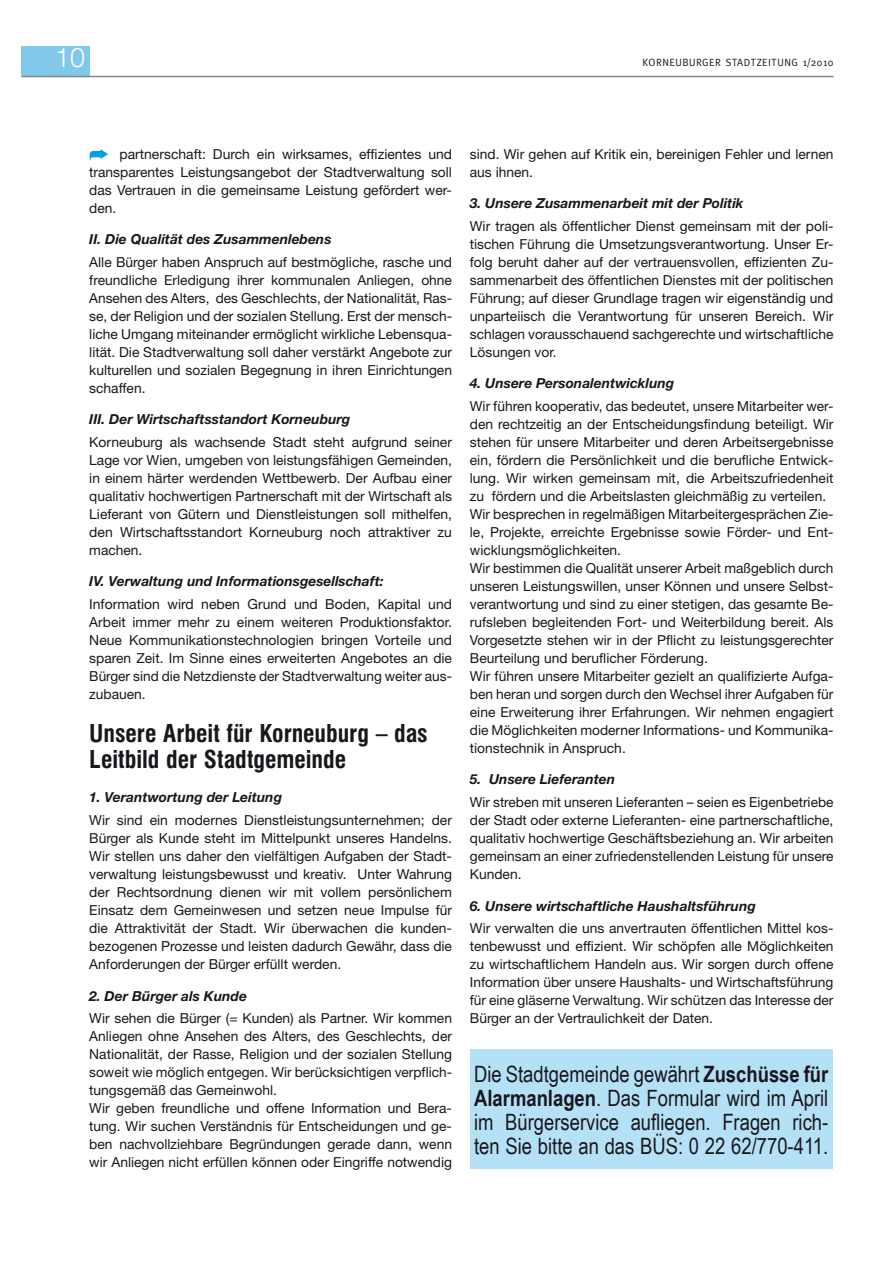
<style>
.page{position:relative;width:893px;height:1263px;background:#fff}
.page>*{position:absolute;margin:0;border:0;box-sizing:border-box;transform-origin:0 0}
.t1{font:300 27px "Helvetica Neue";color:#fff}
.t2{font:700 condensed 24px/25.5px "Swiss 721 BT";color:#1a171c}
.t3{font:22.5px/24px "Arial Narrow";color:#1a171c;text-align:justify}
.t4{font:13.8px/18px "Helvetica Neue";color:#1a171c;text-align:justify}
.t5{font:italic 700 13.8px "Helvetica Neue";color:#1a171c}
.t6{font:10.5px "Meta";letter-spacing:.05em;color:#1a171c}
.s1{color:#009ee0}
.s2{font-weight:700}
</style>
<div class="page">
<div style="left:21px;top:47px;width:68px;height:29px;background:#82c8eb"></div>
<hr style="left:21px;top:76px;width:812px;height:1px;background:#87888a">
<div style="left:470px;top:1049px;width:363px;height:120px;background:#b5e1f6"></div>
<h1 class="t1" style="left:55px;top:41px;width:32px">10</h1>
<p class="t6" style="left:642px;top:56px;width:193px">KORNEUBURGER STADTZEITUNG 1/2010</p>
<p class="t4" style="left:89px;top:145px;width:364px"><span class="s1">➦</span> partnerschaft: Durch ein wirksames, effizientes und transparentes Leistungsangebot der Stadtverwaltung soll das Vertrauen in die gemeinsame Leistung gefördert wer&shy;den.</p>
<p class="t5" style="left:89px;top:231px;width:244px">II. Die Qualität des Zusammenlebens</p>
<p class="t4" style="left:89px;top:253px;width:364px">Alle Bürger haben Anspruch auf bestmögliche, rasche und freundliche Erledigung ihrer kommunalen Anliegen, ohne Ansehen des Alters, des Geschlechts, der Nationalität, Ras&shy;se, der Religion und der sozialen Stellung. Erst der mensch&shy;liche Umgang miteinander ermöglicht wirkliche Lebensqua&shy;lität. Die Stadtverwaltung soll daher verstärkt Angebote zur kulturellen und sozialen Begegnung in ihren Einrichtungen schaffen.</p>
<p class="t5" style="left:89px;top:411px;width:263px">III. Der Wirtschaftsstandort Korneuburg</p>
<p class="t4" style="left:89px;top:433px;width:364px">Korneuburg als wachsende Stadt steht aufgrund seiner Lage vor Wien, umgeben von leistungsfähigen Gemeinden, in einem härter werdenden Wettbewerb. Der Aufbau einer qualitativ hochwertigen Partnerschaft mit der Wirtschaft als Lieferant von Gütern und Dienstleistungen soll mithelfen, den Wirtschaftsstandort Korneuburg noch attraktiver zu machen.</p>
<p class="t5" style="left:89px;top:573px;width:296px">IV. Verwaltung und Informationsgesellschaft:</p>
<p class="t4" style="left:89px;top:595px;width:364px">Information wird neben Grund und Boden, Kapital und Arbeit immer mehr zu einem weiteren Produktionsfaktor.<br>Neue Kommunikationstechnologien bringen Vorteile und sparen Zeit. Im Sinne eines erweiterten Angebotes an die Bürger sind die Netzdienste der Stadtverwaltung weiter aus&shy;zubauen.</p>
<h2 class="t2" style="left:89px;top:721px;width:340px">Unsere Arbeit für Korneuburg – das<br>Leitbild der Stadtgemeinde</h2>
<p class="t5" style="left:89px;top:789px;width:194px">1. Verantwortung der Leitung</p>
<p class="t4" style="left:89px;top:811px;width:364px">Wir sind ein modernes Dienstleistungsunternehmen; der Bürger als Kunde steht im Mittelpunkt unseres Handelns.<br>Wir stellen uns daher den vielfältigen Aufgaben der Stadt&shy;verwaltung leistungsbewusst und kreativ. Unter Wahrung der Rechtsordnung dienen wir mit vollem persönlichem Einsatz dem Gemeinwesen und setzen neue Impulse für die Attraktivität der Stadt. Wir überwachen die kunden&shy;bezogenen Prozesse und leisten dadurch Gewähr, dass die Anforderungen der Bürger erfüllt werden.</p>
<p class="t5" style="left:89px;top:987px;width:159px">2. Der Bürger als Kunde</p>
<p class="t4" style="left:89px;top:1009px;width:364px;text-align:left">Wir sehen die Bürger (= Kunden) als Partner. Wir kommen Anliegen ohne Ansehen des Alters, des Geschlechts, der Nationalität, der Rasse, Religion und der sozialen Stellung soweit wie möglich entgegen. Wir berücksichtigen verpflich&shy;tungsgemäß das Gemeinwohl.<br>Wir geben freundliche und offene Information und Bera&shy;tung. Wir suchen Verständnis für Entscheidungen und ge&shy;ben nachvollziehbare Begründungen gerade dann, wenn wir Anliegen nicht erfüllen können oder Eingriffe notwendig</p>
<p class="t4" style="left:470px;top:145px;width:365px">sind. Wir gehen auf Kritik ein, bereinigen Fehler und lernen aus ihnen.</p>
<p class="t5" style="left:470px;top:195px;width:275px">3. Unsere Zusammenarbeit mit der Politik</p>
<p class="t4" style="left:470px;top:217px;width:365px">Wir tragen als öffentlicher Dienst gemeinsam mit der poli&shy;tischen Führung die Umsetzungsverantwortung. Unser Er&shy;folg beruht daher auf der vertrauensvollen, effizienten Zu&shy;sammenarbeit des öffentlichen Dienstes mit der politischen Führung; auf dieser Grundlage tragen wir eigenständig und unparteiisch die Verantwortung für unseren Bereich. Wir schlagen vorausschauend sachgerechte und wirtschaftliche Lösungen vor.</p>
<p class="t5" style="left:470px;top:375px;width:206px">4. Unsere Personalentwicklung</p>
<p class="t4" style="left:470px;top:397px;width:365px;text-align:left">Wir führen kooperativ, das bedeutet, unsere Mitarbeiter wer&shy;den rechtzeitig an der Entscheidungsfindung beteiligt. Wir stehen für unsere Mitarbeiter und deren Arbeitsergebnisse ein, fördern die Persönlichkeit und die berufliche Entwick&shy;lung. Wir wirken gemeinsam mit, die Arbeitszufriedenheit zu fördern und die Arbeitslasten gleichmäßig zu verteilen.<br>Wir besprechen in regelmäßigen Mitarbeitergesprächen Zie&shy;le, Projekte, erreichte Ergebnisse sowie Förder- und Ent&shy;wicklungsmöglichkeiten.<br>Wir bestimmen die Qualität unserer Arbeit maßgeblich durch unseren Leistungswillen, unser Können und unsere Selbst&shy;verantwortung und sind zu einer stetigen, das gesamte Be&shy;rufsleben begleitenden Fort- und Weiterbildung bereit. Als Vorgesetzte stehen wir in der Pflicht zu leistungsgerechter Beurteilung und beruflicher Förderung.<br>Wir führen unsere Mitarbeiter gezielt an qualifizierte Aufga&shy;ben heran und sorgen durch den Wechsel ihrer Aufgaben für eine Erweiterung ihrer Erfahrungen. Wir nehmen engagiert die Möglichkeiten moderner Informations- und Kommunika&shy;tionstechnik in Anspruch.</p>
<p class="t5" style="left:470px;top:771px;width:147px">5. Unsere Lieferanten</p>
<p class="t4" style="left:470px;top:793px;width:365px">Wir streben mit unseren Lieferanten – seien es Eigenbetriebe der Stadt oder externe Lieferanten- eine partnerschaftliche, qualitativ hochwertige Geschäftsbeziehung an. Wir arbeiten gemeinsam an einer zufriedenstellenden Leistung für unsere Kunden.</p>
<p class="t5" style="left:470px;top:897px;width:287px">6. Unsere wirtschaftliche Haushaltsführung</p>
<p class="t4" style="left:470px;top:919px;width:365px">Wir verwalten die uns anvertrauten öffentlichen Mittel kos&shy;tenbewusst und effizient. Wir schöpfen alle Möglichkeiten zu wirtschaftlichem Handeln aus. Wir sorgen durch offene Information über unsere Haushalts- und Wirtschaftsführung für eine gläserne Verwaltung. Wir schützen das Interesse der Bürger an der Vertraulichkeit der Daten.</p>
<h3 class="t3" style="left:474px;top:1061px;width:356px">Die Stadtgemeinde gewährt <span class="s2">Zuschüsse für Alarmanlagen</span>. Das Formular wird im April im Bürgerservice aufliegen. Fragen rich&shy;ten Sie bitte an das BÜS: 0 22 62/770-411.</h3>
</div>
